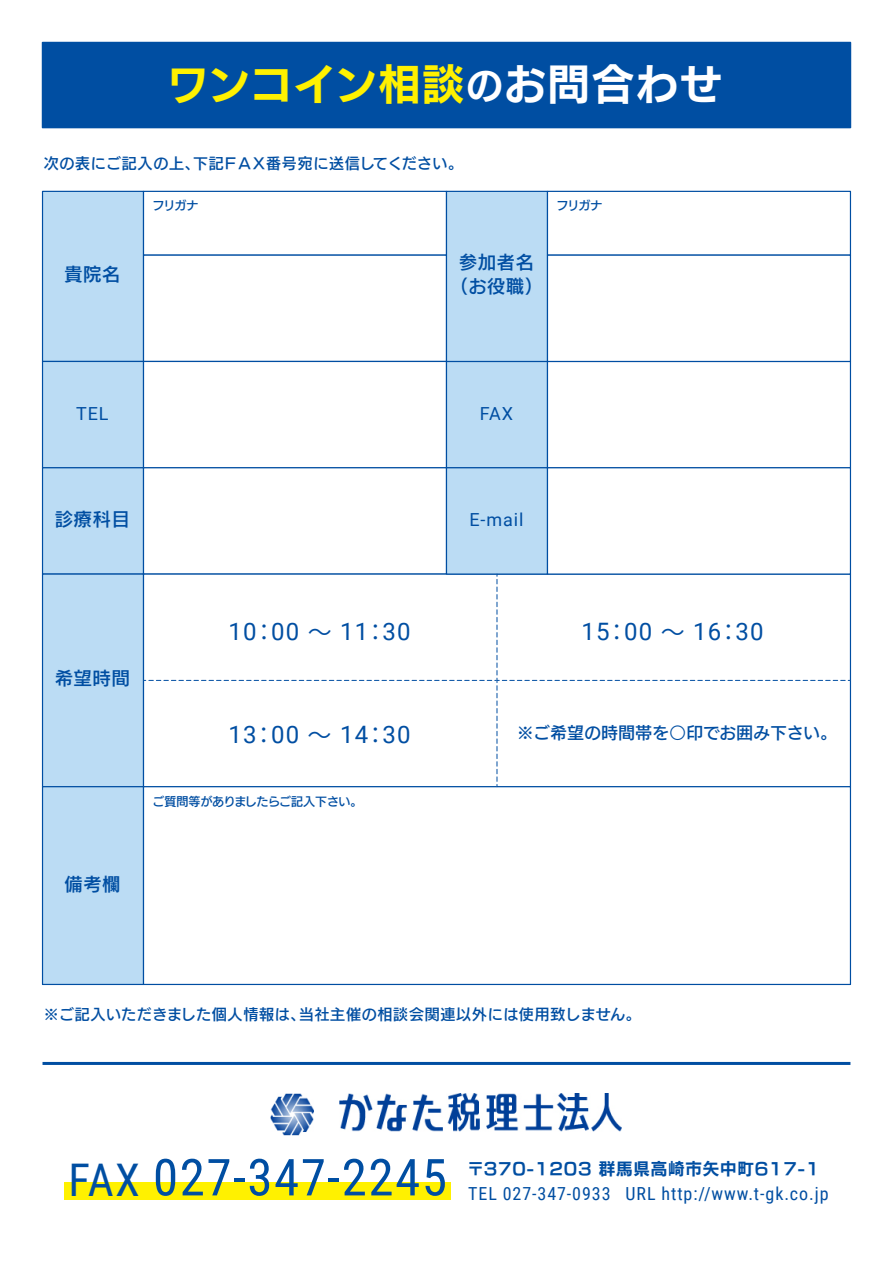
<style>
.page{position:relative;width:893px;height:1263px;background:#fff}
.page>*{position:absolute;margin:0;border:0;box-sizing:border-box;transform-origin:0 0}
.t1{font:51px "Roboto Condensed";letter-spacing:.03em;color:#004ea2}
.t2{font:42px "New Rodin Pro N B";letter-spacing:.04em;color:#fff100}
.t3{font:24px "Roboto";letter-spacing:.05em;color:#004ea2}
.t4{font:18px "Roboto Condensed";letter-spacing:.05em;color:#004ea2}
.t5{font:18px/24px "New Rodin Pro N DB";letter-spacing:.05em;color:#004ea2;text-align:center}
.t6{font:18px "Roboto";letter-spacing:.05em;color:#004ea2}
.t7{font:16.5px "New Rodin Pro N B";letter-spacing:.05em;color:#004ea2}
.t8{font:16.5px "New Rodin Pro N DB";letter-spacing:.03em;color:#004ea2}
.t9{font:15px "New Rodin Pro N DB";letter-spacing:.05em;color:#004ea2}
.t10{font:12px "New Rodin Pro N DB";letter-spacing:-.02em;color:#004ea2}
.s1{font-size:36px;color:#fff}
.s2{color:#fff}
.s3{font-family:"Koz Go Pro"}
.s4{font-size:45px}
</style>
<div class="page">
<div style="left:42px;top:42px;width:809px;height:86px;background:#004ea2"></div>
<div style="left:42px;top:191px;width:102px;height:171px;background:#bbdcf4;border:1px solid #004ea2"></div>
<div style="left:143px;top:191px;width:304px;height:65px;background:#fff;border:1px solid #004ea2"></div>
<div style="left:143px;top:255px;width:304px;height:107px;background:#fff;border:1px solid #004ea2"></div>
<div style="left:42px;top:361px;width:102px;height:107px;background:#bbdcf4;border:1px solid #004ea2"></div>
<div style="left:143px;top:361px;width:304px;height:107px;background:#fff;border:1px solid #004ea2"></div>
<div style="left:446px;top:361px;width:102px;height:107px;background:#bbdcf4;border:1px solid #004ea2"></div>
<div style="left:547px;top:361px;width:304px;height:107px;background:#fff;border:1px solid #004ea2"></div>
<div style="left:42px;top:467px;width:102px;height:108px;background:#bbdcf4;border:1px solid #004ea2"></div>
<div style="left:143px;top:467px;width:304px;height:108px;background:#fff;border:1px solid #004ea2"></div>
<div style="left:42px;top:573px;width:102px;height:214px;background:#bbdcf4;border:1px solid #004ea2"></div>
<div style="left:42px;top:786px;width:102px;height:199px;background:#bbdcf4;border:1px solid #004ea2"></div>
<div style="left:143px;top:786px;width:708px;height:199px;background:#fff;border:1px solid #004ea2"></div>
<div style="left:446px;top:467px;width:102px;height:108px;background:#bbdcf4;border:1px solid #004ea2"></div>
<div style="left:547px;top:467px;width:304px;height:108px;background:#fff;border:1px solid #004ea2"></div>
<div style="left:64px;top:1182px;width:387px;height:17px;background:#fff100"></div>
<div style="left:446px;top:191px;width:102px;height:171px;background:#bbdcf4;border:1px solid #004ea2"></div>
<div style="left:547px;top:191px;width:304px;height:65px;background:#fff;border:1px solid #004ea2"></div>
<div style="left:547px;top:255px;width:304px;height:107px;background:#fff;border:1px solid #004ea2"></div>
<svg style="left:144px;top:574px;width:706px;height:213px"></svg>
<hr style="left:43px;top:1062px;width:807px;height:3px;background:#004ea2">
<img style="left:270px;top:1093px;width:351px;height:43px">
<h2 class="t2" style="left:167px;top:47px;width:557px">ワンコイン相談<span class="s1">の</span><span class="s2">お問合わせ</span></h2>
<p class="t9" style="left:44px;top:151px;width:421px">次の表にご記入の上、下記ＦＡＸ番号宛に送信してください。</p>
<p class="t5" style="left:65px;top:261px;width:57px">貴院名</p>
<p class="t10" style="left:153px;top:195px;width:47px">フリガナ</p>
<p class="t5" style="left:450px;top:249px;width:95px">参加者名（お役職）</p>
<p class="t10" style="left:556px;top:195px;width:47px">フリガナ</p>
<p class="t6" style="left:76px;top:401px;width:34px">TEL</p>
<p class="t6" style="left:480px;top:401px;width:35px">FAX</p>
<p class="t5" style="left:55px;top:506px;width:76px">診療科目</p>
<p class="t6" style="left:469px;top:507px;width:55px">E-mail</p>
<p class="t5" style="left:55px;top:665px;width:76px">希望時間</p>
<h3 class="t3" style="left:229px;top:615px;width:184px">10<span class="s3">：</span>00 <span class="s3">～</span> 11<span class="s3">：</span>30</h3>
<h3 class="t3" style="left:582px;top:615px;width:184px">15<span class="s3">：</span>00 <span class="s3">～</span> 16<span class="s3">：</span>30</h3>
<h3 class="t3" style="left:229px;top:718px;width:184px">13<span class="s3">：</span>00 <span class="s3">～</span> 14<span class="s3">：</span>30</h3>
<p class="t8" style="left:517px;top:719px;width:321px">※ご希望の時間帯を○印でお囲み下さい。</p>
<p class="t10" style="left:153px;top:791px;width:211px">ご質問等がありましたらご記入下さい。</p>
<p class="t5" style="left:65px;top:870px;width:57px">備考欄</p>
<p class="t9" style="left:44px;top:1001px;width:598px">※ご記入いただきました個人情報は、当社主催の相談会関連以外には使用致しません。</p>
<h1 class="t1" style="left:69px;top:1141px;width:380px"><span class="s4">FAX</span> 027-347-2245</h1>
<p class="t7" style="left:467px;top:1154px;width:354px">〒370-1203 群馬県高崎市矢中町617-1</p>
<p class="t4" style="left:468px;top:1180px;width:362px">TEL 027-347-0933 URL http://www.t-gk.co.jp</p>
</div>
